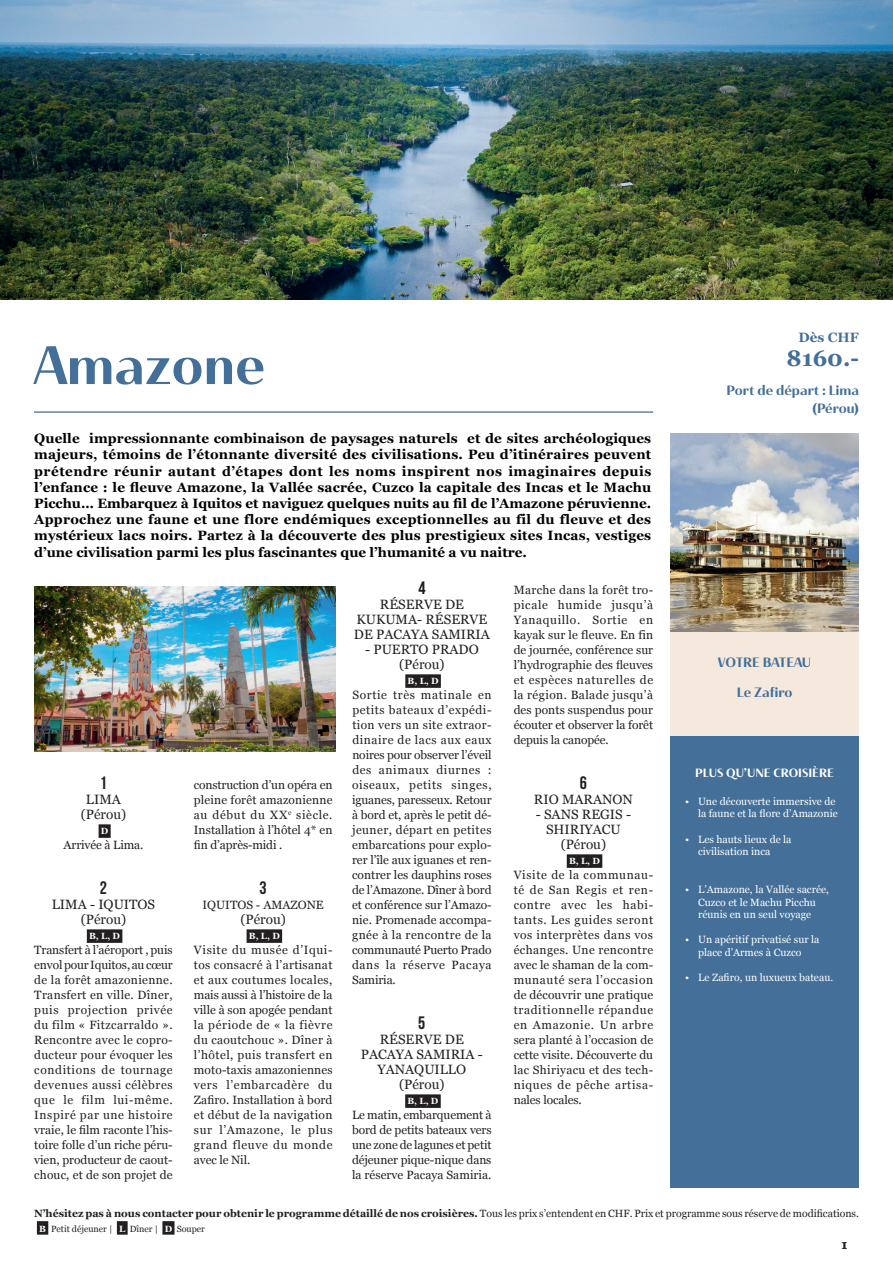
<style>
.page{position:relative;width:893px;height:1263px;background:#fff}
.page>*{position:absolute;margin:0;border:0;box-sizing:border-box;transform-origin:0 0}
.t1{font:54px "Haboro Contrast Nor Bol";color:#436f98}
.t2{font:700 22.5px "Georgia";color:#436f98}
.t3{font:18px "Bebas Neue";color:#231f20}
.t4{font:700 13.5px/16.2px "Georgia";color:#000;text-align:justify}
.t5{font:13.5px/15px "Georgia";color:#231f20;text-align:center}
.t6{font:13.5px/18px "Haboro Contrast Nor Bol";color:#436f98;text-align:right}
.t7{font:700 13.5px "Georgia";color:#436f98}
.t8{font:13.05px "Young Serif";color:#231f20}
.t9{font:12px/15px "Georgia";letter-spacing:.005em;color:#231f20;text-align:justify}
.t10{font:12px "Haboro Contrast Nor Bol";color:#fff}
.t11{font:10.5px/12.6px "Georgia";color:#fff;text-align:center}
.t12{font:700 10.5px "Georgia";color:#231f20}
.t13{font:9px "Georgia";color:#231f20}
.t14{font:700 9px "Georgia";color:#fff}
.s1{font-weight:400}
.s2{font-weight:700;color:#fff}
</style>
<div class="page">
<hr style="left:34px;top:412px;width:619px;height:1px;background:#12486c">
<div style="left:37px;top:1221px;width:11px;height:14px;background:#231f20"></div>
<div style="left:117px;top:1221px;width:11px;height:14px;background:#231f20"></div>
<div style="left:162px;top:1221px;width:13px;height:14px;background:#231f20"></div>
<img style="left:34px;top:587px;width:301px;height:164px">
<img style="left:670px;top:433px;width:189px;height:199px">
<div style="left:670px;top:632px;width:189px;height:104px;background:#f5e9dd"></div>
<img style="left:0;top:0;width:893px;height:299px">
<div style="left:670px;top:736px;width:189px;height:451px;background:#436f98"></div>
<div style="left:99px;top:824px;width:12px;height:14px;background:#231f20"></div>
<div style="left:87px;top:929px;width:35px;height:14px;background:#231f20"></div>
<div style="left:247px;top:929px;width:35px;height:14px;background:#231f20"></div>
<div style="left:405px;top:674px;width:36px;height:14px;background:#231f20"></div>
<div style="left:405px;top:1094px;width:36px;height:14px;background:#231f20"></div>
<div style="left:567px;top:854px;width:35px;height:14px;background:#231f20"></div>
<h1 class="t1" style="left:34px;top:332px;width:233px">Amazone</h1>
<p class="t4" style="left:34px;top:430px;width:619px">Quelle impressionnante combinaison de paysages naturels et de sites archéologiques majeurs, témoins de l’étonnante diversité des civilisations. Peu d’itinéraires peuvent prétendre réunir autant d’étapes dont les noms inspirent nos imaginaires depuis l’enfance : le fleuve Amazone, la Vallée sacrée, Cuzco la capitale des Incas et le Machu Picchu… Embarquez à Iquitos et naviguez quelques nuits au fil de l’Amazone péruvienne.<br>Approchez une faune et une flore endémiques exceptionnelles au fil du fleuve et des mystérieux lacs noirs. Partez à la découverte des plus prestigieux sites Incas, vestiges d’une civilisation parmi les plus fascinantes que l’humanité a vu naitre.</p>
<h3 class="t3" style="left:100px;top:773px;width:9px">1</h3>
<p class="t5" style="left:81px;top:791px;width:47px">LIMA (Pérou)</p>
<p class="t14" style="left:101px;top:824px;width:9px">D</p>
<p class="t9" style="left:64px;top:837px;width:81px">Arrivée à Lima.</p>
<h3 class="t3" style="left:100px;top:878px;width:9px">2</h3>
<p class="t5" style="left:52px;top:896px;width:105px">LIMA - IQUITOS (Pérou)</p>
<p class="t14" style="left:89px;top:929px;width:32px">B, L, D</p>
<p class="t9" style="left:34px;top:942px;width:140px">Transfert à l’aéroport , puis envolpour Iquitos,aucœur de la forêt amazonienne.<br>Transfert en ville. Dîner, puis projection privée du film « Fitzcarraldo ».<br>Rencontre avec le copro&shy;ducteur pour évoquer les conditions de tournage devenues aussi célèbres que le film lui-même.<br>Inspiré par une histoire vraie, le film raconte l’his&shy;toire folle d’un riche péru&shy;vien, producteur de caout&shy;chouc, et de son projet de</p>
<p class="t9" style="left:194px;top:777px;width:140px">construction d’un opéra en pleine forêt amazonienne au début du XX<sup>e</sup> siècle.<br>Installation à l’hôtel 4* en fin d’après-midi .</p>
<h3 class="t3" style="left:260px;top:878px;width:9px">3</h3>
<p class="t9" style="left:203px;top:897px;width:123px">IQUITOS - AMAZONE</p>
<p class="t5" style="left:240px;top:911px;width:47px">(Pérou)</p>
<p class="t14" style="left:249px;top:929px;width:32px">B, L, D</p>
<p class="t9" style="left:194px;top:942px;width:140px">Visite du musée d’Iqui&shy;tos consacré à l’artisanat et aux coutumes locales, mais aussi à l’histoire de la ville à son apogée pendant la période de « la fièvre du caoutchouc ». Dîner à l’hôtel, puis transfert en moto-taxis amazoniennes vers l’embarcadère du Zafiro. Installation à bord et début de la navigation sur l’Amazone, le plus grand fleuve du monde avec le Nil.</p>
<h3 class="t3" style="left:418px;top:578px;width:9px">4</h3>
<p class="t5" style="left:354px;top:596px;width:138px">RÉSERVE DE<br>KUKUMA- RÉSERVE<br>DE PACAYA SAMIRIA</p>
<p class="t5" style="left:365px;top:641px;width:115px">- PUERTO PRADO (Pérou)</p>
<p class="t14" style="left:408px;top:674px;width:32px">B, L, D</p>
<p class="t9" style="left:352px;top:687px;width:141px">Sortie très matinale en petits bateaux d’expédi&shy;tion vers un site extraor&shy;dinaire de lacs aux eaux noires pour observer l’éveil des animaux diurnes : oiseaux, petits singes, iguanes, paresseux. Retour à bord et, après le petit dé&shy;jeuner, départ en petites embarcations pour explo&shy;rer l’île aux iguanes et ren&shy;contrer les dauphins roses de l’Amazone. Dîner à bord et conférence sur l’Amazo&shy;nie. Promenade accompa&shy;gnée à la rencontre de la communauté Puerto Prado dans la réserve Pacaya Samiria.</p>
<h3 class="t3" style="left:418px;top:1013px;width:9px">5</h3>
<p class="t5" style="left:361px;top:1031px;width:124px">RÉSERVE DE<br>PACAYA SAMIRIA -<br>YANAQUILLO (Pérou)</p>
<p class="t14" style="left:407px;top:1094px;width:32px">B, L, D</p>
<p class="t9" style="left:352px;top:1107px;width:141px">Le matin, embarquement à bord de petits bateaux vers une zone de lagunes et petit déjeuner pique-nique dans la réserve Pacaya Samiria.</p>
<p class="t9" style="left:514px;top:582px;width:141px">Marche dans la forêt tro&shy;picale humide jusqu’à Yanaquillo. Sortie en kayak sur le fleuve. En fin de journée, conférence sur l’hydrographie des fleuves et espèces naturelles de la région. Balade jusqu’à des ponts suspendus pour écouter et observer la forêt depuis la canopée.</p>
<h3 class="t3" style="left:580px;top:773px;width:9px">6</h3>
<p class="t5" style="left:534px;top:791px;width:100px">RIO MARANON</p>
<p class="t5" style="left:536px;top:806px;width:97px">- SANS REGIS -<br>SHIRIYACU (Pérou)</p>
<p class="t14" style="left:569px;top:854px;width:32px">B, L, D</p>
<p class="t9" style="left:514px;top:867px;width:141px">Visite de la communau&shy;té de San Regis et ren&shy;contre avec les habi&shy;tants. Les guides seront vos interprètes dans vos échanges. Une rencontre avec le shaman de la com&shy;munauté sera l’occasion de découvrir une pratique traditionnelle répandue en Amazonie. Un arbre sera planté à l’occasion de cette visite. Découverte du lac Shiriyacu et des tech&shy;niques de pêche artisa&shy;nales locales.</p>
<p class="t7" style="left:799px;top:327px;width:62px">Dès CHF</p>
<h2 class="t2" style="left:786px;top:341px;width:74px">8160.-</h2>
<p class="t6" style="left:727px;top:381px;width:134px">Port de départ : Lima (Pérou)</p>
<p class="t6" style="left:718px;top:653px;width:95px">VOTRE BATEAU</p>
<p class="t6" style="left:737px;top:683px;width:57px">Le Zafiro</p>
<p class="t10" style="left:695px;top:765px;width:140px">PLUS QU’UNE CROISIÈRE</p>
<p class="t11" style="left:685px;top:794px;width:154px;text-align:right">• Une découverte immersive de la faune et la flore d’Amazonie</p>
<p class="t11" style="left:698px;top:832px;width:95px;text-align:left;text-indent:-13px">• Les hauts lieux de la civilisation inca</p>
<p class="t11" style="left:685px;top:882px;width:145px">• L’Amazone, la Vallée sacrée,<br>Cuzco et le Machu Picchu réunis en un seul voyage</p>
<p class="t11" style="left:685px;top:933px;width:136px">• Un apéritif privatisé sur la place d’Armes à Cuzco</p>
<p class="t11" style="left:685px;top:971px;width:149px">• Le Zafiro, un luxueux bateau.</p>
<p class="t12" style="left:34px;top:1205px;width:826px">N’hésitez pas à nous contacter pour obtenir le programme détaillé de nos croisières. <span class="s1">Tous les prix s’entendent en CHF. Prix et programme sous réserve de modifications.</span></p>
<p class="t13" style="left:39px;top:1222px;width:167px"><span class="s2">B</span> Petit déjeuner | <span class="s2">L</span> Dîner | <span class="s2">D</span> Souper</p>
<p class="t8" style="left:842px;top:1235px;width:7px">1</p>
</div>
